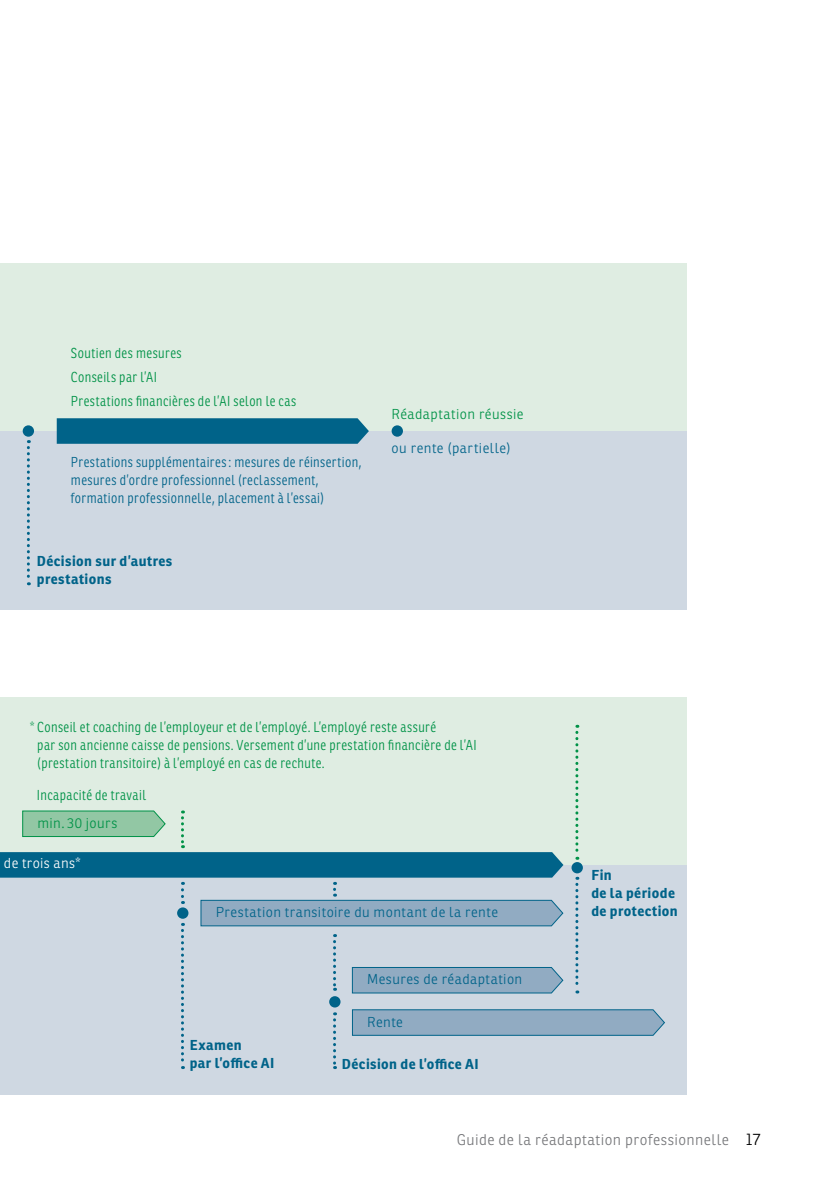
<style>
.page{position:relative;width:840px;height:1191px;background:#fff}
.page>*{position:absolute;margin:0;border:0;box-sizing:border-box;transform-origin:0 0}
.t1{font:300 15px "Ronnia";letter-spacing:.03em;color:#77787b}
.t2{font:300 14px/18px "Ronnia Cond";letter-spacing:.03em;color:#009247}
.t3{font:300 14px/18px "Ronnia Cond";letter-spacing:.03em;color:#006389}
.t4{font:700 14px/18px "Ronnia";letter-spacing:.03em;color:#006389}
.t5{font:300 14px "Ronnia";letter-spacing:.03em;color:#006389}
.t6{font:300 14px "Ronnia";letter-spacing:.03em;color:#009247}
.t7{font:300 14px "Ronnia";letter-spacing:.025em;color:#fff}
.s1{font-size:16.4px;color:#000}
</style>
<div class="page">
<div style="left:0;top:697px;width:686px;height:168px;background:#dfede2"></div>
<div style="left:0;top:865px;width:686px;height:229px;background:#cfd8e2"></div>
<div style="left:0;top:264px;width:686px;height:167px;background:#dfede2"></div>
<div style="left:0;top:431px;width:686px;height:178px;background:#cfd8e2"></div>
<svg style="left:57px;top:418px;width:312px;height:26px;background:#07678c"></svg>
<div style="left:23px;top:425px;width:11px;height:12px;background:#006389;border-radius:50%"></div>
<div style="left:391px;top:425px;width:12px;height:12px;background:#006389;border-radius:50%"></div>
<svg style="left:27px;top:440px;width:3px;height:145px"></svg>
<svg style="left:0;top:725px;width:665px;height:344px"></svg>
<p class="t2" style="left:71px;top:341px;width:227px;line-height:23.6px">Soutien des mesures<br>Conseils par l’AI<br>Prestations financières de l’AI selon le cas</p>
<p class="t3" style="left:71px;top:453px;width:292px">Prestations supplémentaires: mesures de réinsertion, mesures d’ordre professionnel (reclassement, formation professionnelle, placement à l’essai)</p>
<p class="t4" style="left:37px;top:552px;width:137px">Décision sur d’autres prestations</p>
<p class="t6" style="left:391px;top:405px;width:133px">Réadaptation réussie</p>
<p class="t5" style="left:391px;top:439px;width:121px">ou rente (partielle)</p>
<p class="t2" style="left:37px;top:718px;width:441px;text-indent:-7px">* Conseil et coaching de l’employeur et de l’employé. L’employé reste assuré<br>par son ancienne caisse de pensions. Versement d’une prestation financière de l’AI (prestation transitoire) à l’employé en cas de rechute.</p>
<p class="t2" style="left:37px;top:786px;width:111px">Incapacité de travail</p>
<p class="t6" style="left:37px;top:814px;width:81px">min. 30 jours</p>
<p class="t7" style="left:4px;top:855px;width:78px">de trois ans*</p>
<p class="t5" style="left:215px;top:903px;width:284px">Prestation transitoire du montant de la rente</p>
<p class="t4" style="left:190px;top:1035px;width:86px">Examen<br>par l’office AI</p>
<p class="t5" style="left:367px;top:970px;width:157px">Mesures de réadaptation</p>
<p class="t5" style="left:367px;top:1013px;width:37px">Rente</p>
<p class="t4" style="left:342px;top:1055px;width:138px">Décision de l’office AI</p>
<p class="t4" style="left:591px;top:865px;width:88px">Fin<br>de la période de protection</p>
<p class="t1" style="left:456px;top:1130px;width:305px">Guide de la réadaptation professionnelle <span class="s1">17</span></p>
</div>
